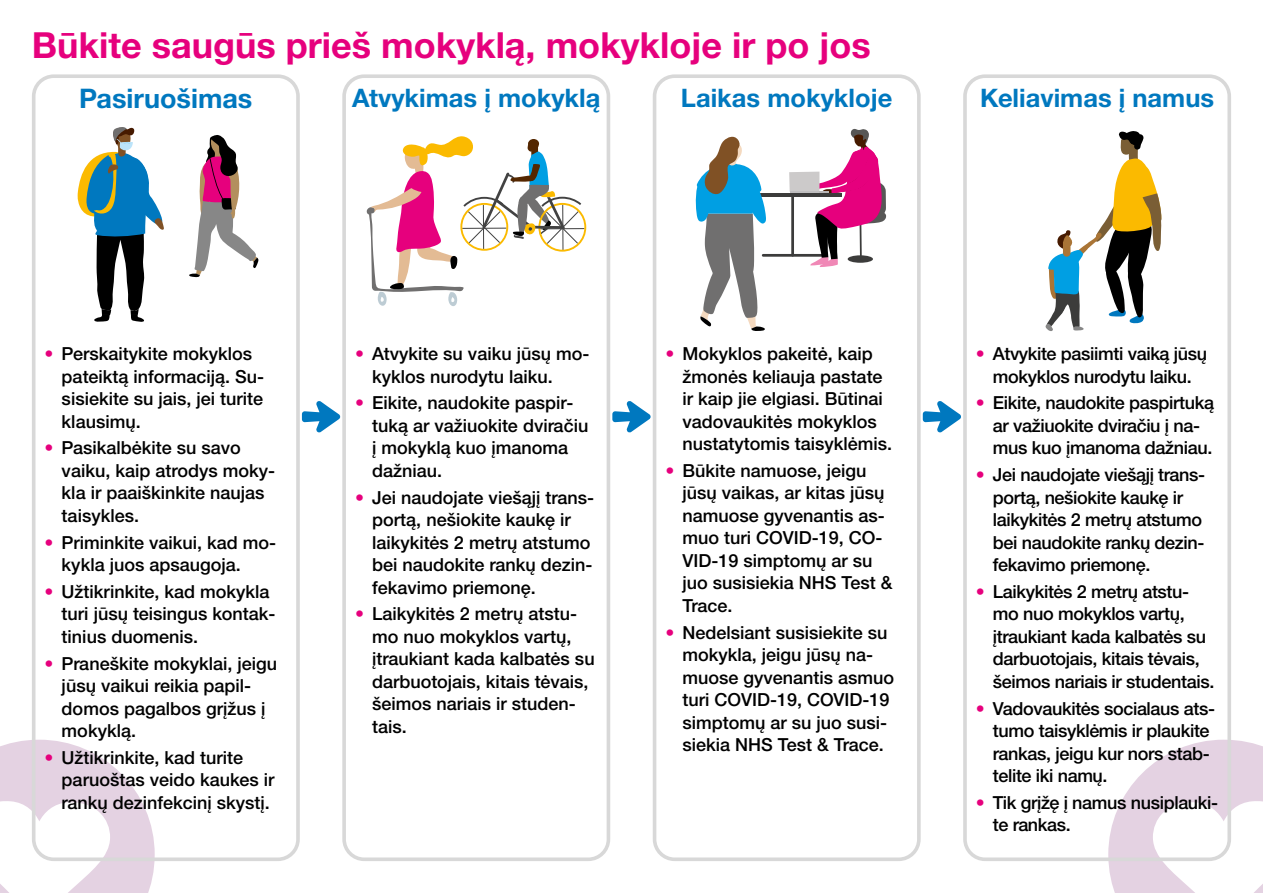
<style>
.page{position:relative;width:1263px;height:893px;background:#fff}
.page>*{position:absolute;margin:0;border:0;box-sizing:border-box;transform-origin:0 0}
.t1{font:700 36px "Helvetica Neue LTW1 G";color:#e6007d}
.t2{font:700 27px "Helvetica Neue LTW1 G";color:#0078bf}
.t3{font:700 25.5px "Helvetica Neue LTW1 G";color:#0078bf}
.t4{font:500 18px/22.5px "Helvetica Neue LTW1 G";color:#000}
.t5{font:500 18px/22.5px "Helvetica Neue LTW1 G";letter-spacing:-.02em;color:#000}
.s1{color:#e6007d}
</style>
<div class="page">
<svg style="left:0;top:740px;width:155px;height:153px"></svg>
<svg style="left:1108px;top:740px;width:155px;height:153px"></svg>
<div style="left:963px;top:74px;width:268px;height:787px;border:4px solid #d8d8d8;border-radius:20px"></div>
<div style="left:653px;top:74px;width:268px;height:787px;border:4px solid #d8d8d8;border-radius:20px"></div>
<div style="left:342px;top:74px;width:268px;height:787px;border:4px solid #d8d8d8;border-radius:20px"></div>
<div style="left:32px;top:74px;width:268px;height:787px;border:4px solid #d8d8d8;border-radius:20px"></div>
<svg style="left:302px;top:401px;width:39px;height:32px"></svg>
<svg style="left:612px;top:401px;width:39px;height:32px"></svg>
<svg style="left:923px;top:401px;width:38px;height:32px"></svg>
<svg style="left:189px;top:135px;width:70px;height:143px"></svg>
<svg style="left:78px;top:127px;width:86px;height:195px"></svg>
<svg style="left:366px;top:136px;width:220px;height:170px"></svg>
<div style="left:528px;top:139px;width:11px;height:9px;background:#542700;border-radius:50%"></div>
<hr style="left:762px;top:254px;width:61px;height:3px;background:#3c3c3b">
<svg style="left:789px;top:129px;width:98px;height:138px"></svg>
<div style="left:848px;top:255px;width:25px;height:8px;background:#3c3c3b;border-radius:50%"></div>
<hr style="left:742px;top:194px;width:100px;height:3px;background:#3c3c3b">
<svg style="left:695px;top:136px;width:71px;height:195px"></svg>
<svg style="left:1045px;top:131px;width:116px;height:200px"></svg>
<h1 class="t1" style="left:32px;top:23px;width:840px">Būkite saugūs prieš mokyklą, mokykloje ir po jos</h1>
<h2 class="t2" style="left:79px;top:82px;width:175px">Pasiruošimas</h2>
<h3 class="t3" style="left:352px;top:82px;width:250px">Atvykimas į mokyklą</h3>
<h3 class="t3" style="left:681px;top:82px;width:213px">Laikas mokykloje</h3>
<h3 class="t3" style="left:980px;top:82px;width:236px">Keliavimas į namus</h3>
<p class="t4" style="left:62px;top:342px;width:204px;text-indent:-17px"><span class="s1">•</span> Perskaitykite mokyklos pateiktą informaciją. Su&shy;sisiekite su jais, jei turite klausimų.</p>
<p class="t4" style="left:62px;top:437px;width:215px;text-indent:-17px"><span class="s1">•</span> Pasikalbėkite su savo vaiku, kaip atrodys moky&shy;kla ir paaiškinkite naujas taisykles.</p>
<p class="t4" style="left:62px;top:531px;width:216px;text-indent:-17px"><span class="s1">•</span> Priminkite vaikui, kad mo&shy;kykla juos apsaugoja.</p>
<p class="t4" style="left:62px;top:580px;width:215px;text-indent:-17px"><span class="s1">•</span> Užtikrinkite, kad mokykla turi jūsų teisingus kontak&shy;tinius duomenis.</p>
<p class="t4" style="left:62px;top:652px;width:217px;text-indent:-17px"><span class="s1">•</span> Praneškite mokyklai, jeigu jūsų vaikui reikia papil&shy;domos pagalbos grįžus į mokyklą.</p>
<p class="t4" style="left:62px;top:746px;width:214px;text-indent:-17px"><span class="s1">•</span> Užtikrinkite, kad turite paruoštas veido kaukes ir rankų dezinfekcinį skystį.</p>
<p class="t4" style="left:372px;top:342px;width:219px;text-indent:-17px"><span class="s1">•</span> Atvykite su vaiku jūsų mo&shy;kyklos nurodytu laiku.</p>
<p class="t4" style="left:372px;top:392px;width:218px;text-indent:-17px"><span class="s1">•</span> Eikite, naudokite paspir&shy;tuką ar važiuokite dviračiu į mokyklą kuo įmanoma dažniau.</p>
<p class="t4" style="left:372px;top:486px;width:223px;text-indent:-17px"><span class="s1">•</span> Jei naudojate viešąjį trans&shy;portą, nešiokite kaukę ir laikykitės 2 metrų atstumo bei naudokite rankų dezin&shy;fekavimo priemonę.</p>
<p class="t4" style="left:372px;top:603px;width:224px;text-indent:-17px"><span class="s1">•</span> Laikykitės 2 metrų atstu&shy;mo nuo mokyklos vartų, įtraukiant kada kalbatės su darbuotojais, kitais tėvais, šeimos nariais ir studen&shy;tais.</p>
<p class="t4" style="left:682px;top:342px;width:211px;text-indent:-17px"><span class="s1">•</span> Mokyklos pakeitė, kaip žmonės keliauja pastate ir kaip jie elgiasi. Būtinai vadovaukitės mokyklos nustatytomis taisyklėmis.</p>
<p class="t4" style="left:682px;top:459px;width:212px;text-indent:-17px"><span class="s1">•</span> Būkite namuose, jeigu jūsų vaikas, ar kitas jūsų namuose gyvenantis as&shy;muo turi COVID-19, CO-<br>VID-19 simptomų ar su juo susisiekia NHS Test &amp;<br>Trace.</p>
<p class="t4" style="left:682px;top:621px;width:213px;text-indent:-17px"><span class="s1">•</span> Nedelsiant susisiekite su mokykla, jeigu jūsų na&shy;muose gyvenantis asmuo turi COVID-19, COVID-19 simptomų ar su juo susi&shy;siekia NHS Test &amp; Trace.</p>
<p class="t5" style="left:976px;top:342px;width:233px;text-align:center"><span class="s1">•</span> Atvykite pasiimti vaiką jūsų mokyklos nurodytu laiku.</p>
<p class="t5" style="left:993px;top:392px;width:223px;text-indent:-17px"><span class="s1">•</span> Eikite, naudokite paspirtuką ar važiuokite dviračiu į na&shy;mus kuo įmanoma dažniau.</p>
<p class="t5" style="left:993px;top:463px;width:214px;text-indent:-17px"><span class="s1">•</span> Jei naudojate viešąjį trans&shy;portą, nešiokite kaukę ir laikykitės 2 metrų atstumo bei naudokite rankų dezin&shy;fekavimo priemonę.</p>
<p class="t5" style="left:993px;top:580px;width:223px;text-indent:-17px"><span class="s1">•</span> Laikykitės 2 metrų atstu&shy;mo nuo mokyklos vartų, įtraukiant kada kalbatės su darbuotojais, kitais tėvais, šeimos nariais ir studentais.</p>
<p class="t5" style="left:993px;top:697px;width:224px;text-indent:-17px"><span class="s1">•</span> Vadovaukitės socialaus ats&shy;tumo taisyklėmis ir plaukite rankas, jeigu kur nors stab&shy;telite iki namų.</p>
<p class="t5" style="left:993px;top:791px;width:227px;text-indent:-17px"><span class="s1">•</span> Tik grįžę į namus nusiplauki&shy;te rankas.</p>
</div>
